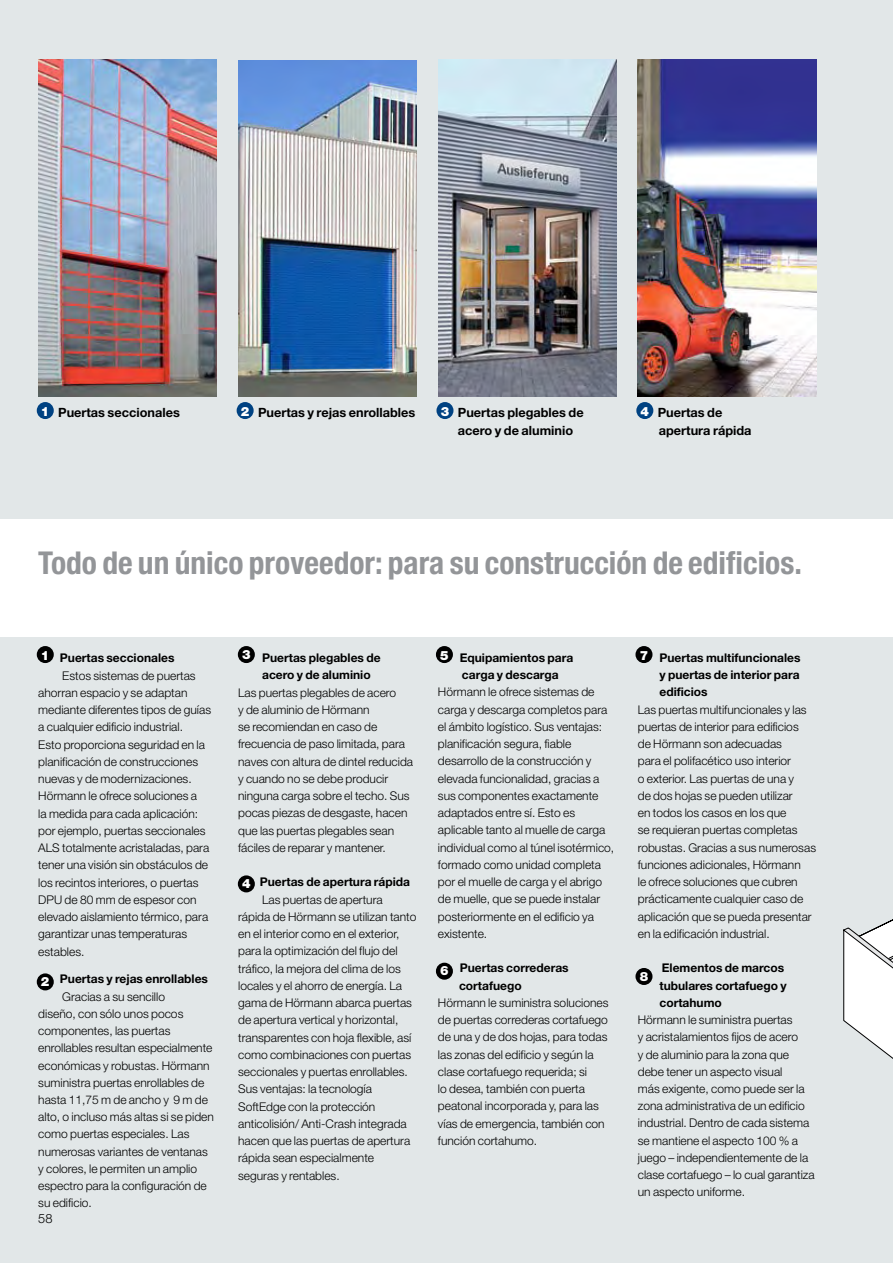
<style>
.page{position:relative;width:893px;height:1263px;background:#fff}
.page>*{position:absolute;margin:0;border:0;box-sizing:border-box;transform-origin:0 0}
.t1{font:700 condensed 31.5px "Helvetica Neue";color:#939598}
.t2{font:700 12.75px/18px "Helvetica Neue";color:#000}
.t3{font:900 12.75px "Helvetica Neue";color:#fff}
.t4{font:300 12.75px "Helvetica Neue";color:#000}
.t5{font:300 12px/17.2px "Helvetica Neue";color:#000}
.t6{font:700 12px/17.2px "Helvetica Neue";color:#000}
</style>
<div class="page">
<div style="left:0;top:0;width:893px;height:519px;background:#e2e7e8"></div>
<img style="left:38px;top:60px;width:179px;height:336px">
<img style="left:438px;top:60px;width:179px;height:336px">
<img style="left:638px;top:60px;width:178px;height:336px">
<div style="left:37px;top:402px;width:17px;height:17px;background:#004282;border-radius:50%"></div>
<div style="left:237px;top:402px;width:17px;height:17px;background:#004282;border-radius:50%"></div>
<div style="left:436px;top:402px;width:17px;height:17px;background:#004282;border-radius:50%"></div>
<div style="left:636px;top:402px;width:17px;height:17px;background:#004282;border-radius:50%"></div>
<img style="left:238px;top:60px;width:179px;height:336px">
<div style="left:0;top:638px;width:893px;height:625px;background:#e2e7e8"></div>
<svg style="left:844px;top:919px;width:49px;height:140px"></svg>
<div style="left:37px;top:646px;width:17px;height:17px;background:#000;border-radius:50%"></div>
<div style="left:238px;top:646px;width:17px;height:17px;background:#000;border-radius:50%"></div>
<div style="left:436px;top:646px;width:17px;height:17px;background:#000;border-radius:50%"></div>
<div style="left:635px;top:646px;width:17px;height:17px;background:#000;border-radius:50%"></div>
<div style="left:635px;top:968px;width:17px;height:17px;background:#000;border-radius:50%"></div>
<div style="left:436px;top:963px;width:17px;height:17px;background:#000;border-radius:50%"></div>
<div style="left:238px;top:875px;width:17px;height:17px;background:#000;border-radius:50%"></div>
<div style="left:37px;top:973px;width:17px;height:17px;background:#000;border-radius:50%"></div>
<p class="t3" style="left:41px;top:403px;width:10px">1</p>
<p class="t3" style="left:241px;top:403px;width:10px">2</p>
<p class="t3" style="left:441px;top:403px;width:10px">3</p>
<p class="t3" style="left:640px;top:403px;width:10px">4</p>
<p class="t2" style="left:58px;top:403px;width:123px">Puertas seccionales</p>
<p class="t2" style="left:258px;top:403px;width:159px">Puertas y rejas enrollables</p>
<p class="t2" style="left:458px;top:403px;width:127px">Puertas plegables de acero y de aluminio</p>
<p class="t2" style="left:658px;top:403px;width:95px">Puertas de apertura rápida</p>
<h1 class="t1" style="left:38px;top:544px;width:765px">Todo de un único proveedor: para su construcción de edificios.</h1>
<p class="t3" style="left:41px;top:647px;width:10px">1</p>
<p class="t6" style="left:60px;top:649px;width:116px">Puertas seccionales</p>
<p class="t5" style="left:38px;top:666px;width:174px;text-indent:24px">Estos sistemas de puertas ahorran espacio y se adaptan mediante diferentes tipos de guías a cualquier edificio industrial.<br>Esto proporciona seguridad en la planificación de construcciones nuevas y de modernizaciones.<br>Hörmann le ofrece soluciones a<br>la medida para cada aplicación: por ejemplo, puertas seccionales<br>ALS totalmente acristaladas, para tener una visión sin obstáculos de los recintos interiores, o puertas<br>DPU de 80 mm de espesor con elevado aislamiento térmico, para garantizar unas temperaturas estables.</p>
<p class="t6" style="left:60px;top:970px;width:150px">Puertas y rejas enrollables</p>
<p class="t5" style="left:38px;top:987px;width:177px;text-indent:24px">Gracias a su sencillo<br>diseño, con sólo unos pocos componentes, las puertas enrollables resultan especialmente económicas y robustas. Hörmann suministra puertas enrollables de hasta 11,75 m de ancho y 9 m de alto, o incluso más altas si se piden como puertas especiales. Las numerosas variantes de ventanas y colores, le permiten un amplio espectro para la configuración de su edificio.</p>
<p class="t3" style="left:41px;top:974px;width:10px">2</p>
<p class="t3" style="left:242px;top:647px;width:10px">3</p>
<p class="t3" style="left:440px;top:647px;width:10px">5</p>
<p class="t3" style="left:640px;top:647px;width:10px">7</p>
<p class="t6" style="left:659px;top:649px;width:142px;text-align:justify">Puertas multifuncionales y puertas de interior para edificios</p>
<p class="t5" style="left:638px;top:700px;width:180px">Las puertas multifuncionales y las puertas de interior para edificios<br>de Hörmann son adecuadas<br>para el polifacético uso interior<br>o exterior. Las puertas de una y<br>de dos hojas se pueden utilizar<br>en todos los casos en los que<br>se requieran puertas completas robustas. Gracias a sus numerosas funciones adicionales, Hörmann<br>le ofrece soluciones que cubren prácticamente cualquier caso de aplicación que se pueda presentar en la edificación industrial.</p>
<p class="t6" style="left:659px;top:959px;width:129px">Elementos de marcos tubulares cortafuego y cortahumo</p>
<p class="t5" style="left:638px;top:1011px;width:178px">Hörmann le suministra puertas<br>y acristalamientos fijos de acero<br>y de aluminio para la zona que debe tener un aspecto visual<br>más exigente, como puede ser la zona administrativa de un edificio industrial. Dentro de cada sistema se mantiene el aspecto 100 % a juego – independientemente de la clase cortafuego – lo cual garantiza un aspecto uniforme.</p>
<p class="t6" style="left:460px;top:649px;width:115px">Equipamientos para carga y descarga</p>
<p class="t5" style="left:438px;top:683px;width:178px">Hörmann le ofrece sistemas de carga y descarga completos para el ámbito logístico. Sus ventajas: planificación segura, fiable desarrollo de la construcción y elevada funcionalidad, gracias a sus componentes exactamente adaptados entre sí. Esto es aplicable tanto al muelle de carga individual como al túnel isotérmico, formado como unidad completa por el muelle de carga y el abrigo de muelle, que se puede instalar posteriormente en el edificio ya existente.</p>
<p class="t6" style="left:459px;top:959px;width:111px">Puertas correderas cortafuego</p>
<p class="t5" style="left:438px;top:994px;width:172px">Hörmann le suministra soluciones de puertas correderas cortafuego de una y de dos hojas, para todas las zonas del edificio y según la clase cortafuego requerida; si<br>lo desea, también con puerta peatonal incorporada y, para las vías de emergencia, también con función cortahumo.</p>
<p class="t6" style="left:262px;top:649px;width:120px">Puertas plegables de acero y de aluminio</p>
<p class="t5" style="left:238px;top:683px;width:177px">Las puertas plegables de acero<br>y de aluminio de Hörmann<br>se recomiendan en caso de frecuencia de paso limitada, para naves con altura de dintel reducida y cuando no se debe producir ninguna carga sobre el techo. Sus pocas piezas de desgaste, hacen que las puertas plegables sean fáciles de reparar y mantener.</p>
<p class="t6" style="left:260px;top:873px;width:152px">Puertas de apertura rápida</p>
<p class="t5" style="left:238px;top:890px;width:180px;text-indent:24px">Las puertas de apertura rápida de Hörmann se utilizan tanto en el interior como en el exterior, para la optimización del flujo del tráfico, la mejora del clima de los locales y el ahorro de energía. La gama de Hörmann abarca puertas de apertura vertical y horizontal, transparentes con hoja flexible, así como combinaciones con puertas seccionales y puertas enrollables.<br>Sus ventajas: la tecnología<br>SoftEdge con la protección anticolisión/ Anti-Crash integrada hacen que las puertas de apertura rápida sean especialmente seguras y rentables.</p>
<p class="t3" style="left:242px;top:876px;width:10px">4</p>
<p class="t3" style="left:440px;top:963px;width:10px">6</p>
<p class="t3" style="left:640px;top:969px;width:10px">8</p>
<p class="t4" style="left:38px;top:1211px;width:16px">58</p>
</div>
